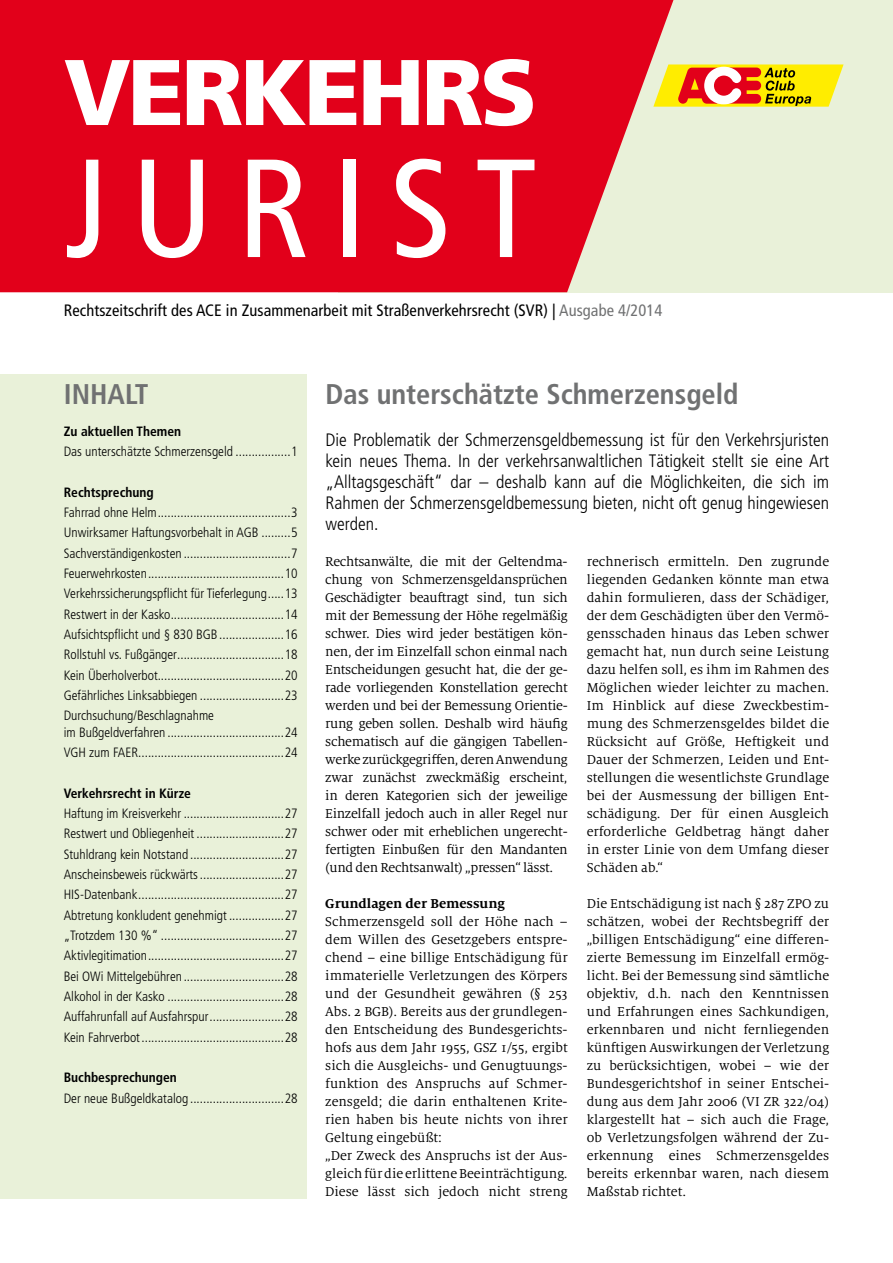
<style>
.page{position:relative;width:893px;height:1263px;background:#fff}
.page>*{position:absolute;margin:0;border:0;box-sizing:border-box;transform-origin:0 0}
.t1{font:condensed 139.5px "Frutiger LT";color:#fff}
.t2{font:900 93px "Frutiger LT";letter-spacing:-.035em;color:#fff}
.t3{font:700 condensed 28.5px "Frutiger LT";color:#707172}
.t4{font:300 condensed 18px/21px "Frutiger LT";color:#000;text-align:justify}
.t5{font:condensed 16.5px "Frutiger LT";letter-spacing:.005em;color:#000}
.t6{font:14.25px/18px "Milo Serif OT";color:#000;text-align:justify}
.t7{font:700 14.25px "Milo Serif OT";color:#000}
.t8{font:300 condensed 13.5px/20.4px "Frutiger LT";color:#000;text-align:justify}
.t9{font:700 condensed 13.5px "Frutiger LT";color:#000}
.s1{color:#707172}
</style>
<div class="page">
<div style="left:0;top:374px;width:306px;height:825px;background:#e9f1d9"></div>
<div style="left:339px;top:0;width:554px;height:292px;background:#e9f1d9"></div>
<svg style="left:0;top:0;width:674px;height:292px;background:#e21228"></svg>
<svg style="left:653px;top:64px;width:190px;height:43px;background:#e8ae32"></svg>
<h2 class="t2" style="left:64px;top:36px;width:475px">VERKEHRS</h2>
<h1 class="t1" style="left:64px;top:127px;width:475px">Jur ist</h1>
<p class="t5" style="left:64px;top:301px;width:600px">Rechtszeitschrift des ACE in Zusammenarbeit mit Straßenverkehrsrecht (SVR) | <span class="s1">Ausgabe 4/2014</span></p>
<h3 class="t3" style="left:64px;top:377px;width:86px">inhalt</h3>
<p class="t9" style="left:64px;top:423px;width:119px">Zu aktuellen Themen</p>
<p class="t8" style="left:64px;top:441px;width:235px">Das unterschätzte Schmerzensgeld .................1</p>
<p class="t9" style="left:64px;top:484px;width:91px">Rechtsprechung</p>
<p class="t8" style="left:64px;top:502px;width:235px">Fahrrad ohne Helm.........................................3<br>Unwirksamer Haftungsvorbehalt in AGB .........5<br>Sachverständigenkosten .................................7<br>Feuerwehrkosten..........................................10<br>Verkehrssicherungspflicht für Tieferlegung.....13<br>Restwert in der Kasko...................................14<br>Aufsichtspflicht und § 830 BGB....................16<br>Rollstuhl vs. Fußgänger.................................18<br>Kein Überholverbot.......................................20<br>Gefährliches Linksabbiegen ..........................23<br>Durchsuchung/Beschlagnahme</p>
<p class="t8" style="left:64px;top:722px;width:235px">im Bußgeldverfahren ....................................24<br>VGH zum FAER.............................................24</p>
<p class="t9" style="left:64px;top:785px;width:129px">Verkehrsrecht in Kürze</p>
<p class="t8" style="left:64px;top:803px;width:235px">Haftung im Kreisverkehr ...............................27<br>Restwert und Obliegenheit ...........................27<br>Stuhldrang kein Notstand .............................27<br>Anscheinsbeweis rückwärts..........................27<br>HIS-Datenbank.............................................27<br>Abtretung konkludent genehmigt .................27 „Trotzdem 130 %“ ......................................27<br>Aktivlegitimation..........................................27<br>Bei OWi Mittelgebühren ...............................28<br>Alkohol in der Kasko ....................................28<br>Auffahrunfall auf Ausfahrspur.......................28<br>Kein Fahrverbot............................................28</p>
<p class="t9" style="left:64px;top:1070px;width:115px">Buchbesprechungen</p>
<p class="t8" style="left:64px;top:1088px;width:235px">Der neue Bußgeldkatalog .............................28</p>
<h3 class="t3" style="left:325px;top:377px;width:415px">Das unterschätzte Schmerzensgeld</h3>
<p class="t4" style="left:325px;top:430px;width:505px">Die Problematik der Schmerzensgeldbemessung ist für den Verkehrsjuristen kein neues Thema. In der verkehrsanwaltlichen Tätigkeit stellt sie eine Art „Alltagsgeschäft“ dar – deshalb kann auf die Möglichkeiten, die sich im Rahmen der Schmerzensgeldbemessung bieten, nicht oft genug hingewiesen werden.</p>
<p class="t6" style="left:325px;top:553px;width:244px">Rechtsanwälte, die mit der Geltendma&shy;chung von Schmerzensgeldansprüchen Geschädigter beauftragt sind, tun sich mit der Bemessung der Höhe regelmäßig schwer. Dies wird jeder bestätigen kön&shy;nen, der im Einzelfall schon einmal nach Entscheidungen gesucht hat, die der ge&shy;rade vorliegenden Konstellation gerecht werden und bei der Bemessung Orientie&shy;rung geben sollen. Deshalb wird häufig schematisch auf die gängigen Tabellen&shy;werke zurückgegriffen, deren Anwendung zwar zunächst zweckmäßig erscheint, in deren Kategorien sich der jeweilige Einzelfall jedoch auch in aller Regel nur schwer oder mit erheblichen ungerecht&shy;fertigten Einbußen für den Mandanten (und den Rechtsanwalt) „pressen“ lässt.</p>
<p class="t7" style="left:325px;top:896px;width:181px">Grundlagen der Bemessung</p>
<p class="t6" style="left:325px;top:913px;width:244px;text-align:left">Schmerzensgeld soll der Höhe nach – dem Willen des Gesetzgebers entspre&shy;chend – eine billige Entschädigung für immaterielle Verletzungen des Körpers und der Gesundheit gewähren (§ 253<br>Abs. 2 BGB). Bereits aus der grundlegen&shy;den Entscheidung des Bundesgerichts&shy;hofs aus dem Jahr 1955, GSZ 1/55, ergibt sich die Ausgleichs- und Genugtuungs&shy;funktion des Anspruchs auf Schmer&shy;zensgeld; die darin enthaltenen Krite&shy;rien haben bis heute nichts von ihrer Geltung eingebüßt:<br>„Der Zweck des Anspruchs ist der Aus&shy;gleich für die erlittene Beeinträchtigung.<br>Diese lässt sich jedoch nicht streng</p>
<p class="t6" style="left:587px;top:553px;width:244px">rechnerisch ermitteln. Den zugrunde liegenden Gedanken könnte man etwa dahin formulieren, dass der Schädiger, der dem Geschädigten über den Vermö&shy;gensschaden hinaus das Leben schwer gemacht hat, nun durch seine Leistung dazu helfen soll, es ihm im Rahmen des Möglichen wieder leichter zu machen.<br>Im Hinblick auf diese Zweckbestim&shy;mung des Schmerzensgeldes bildet die Rücksicht auf Größe, Heftigkeit und Dauer der Schmerzen, Leiden und Ent&shy;stellungen die wesentlichste Grundlage bei der Ausmessung der billigen Ent&shy;schädigung. Der für einen Ausgleich erforderliche Geldbetrag hängt daher in erster Linie von dem Umfang dieser Schäden ab.“</p>
<p class="t6" style="left:587px;top:895px;width:244px">Die Entschädigung ist nach § 287 ZPO zu schätzen, wobei der Rechtsbegriff der „billigen Entschädigung“ eine differen&shy;zierte Bemessung im Einzelfall ermög&shy;licht. Bei der Bemessung sind sämtliche objektiv, d.h. nach den Kenntnissen und Erfahrungen eines Sachkundigen, erkennbaren und nicht fernliegenden künftigen Auswirkungen der Verletzung zu berücksichtigen, wobei – wie der Bundesgerichtshof in seiner Entschei&shy;dung aus dem Jahr 2006 (VI ZR 322/04) klargestellt hat – sich auch die Frage, ob Verletzungsfolgen während der Zu&shy;erkennung eines Schmerzensgeldes bereits erkennbar waren, nach diesem Maßstab richtet.</p>
</div>
